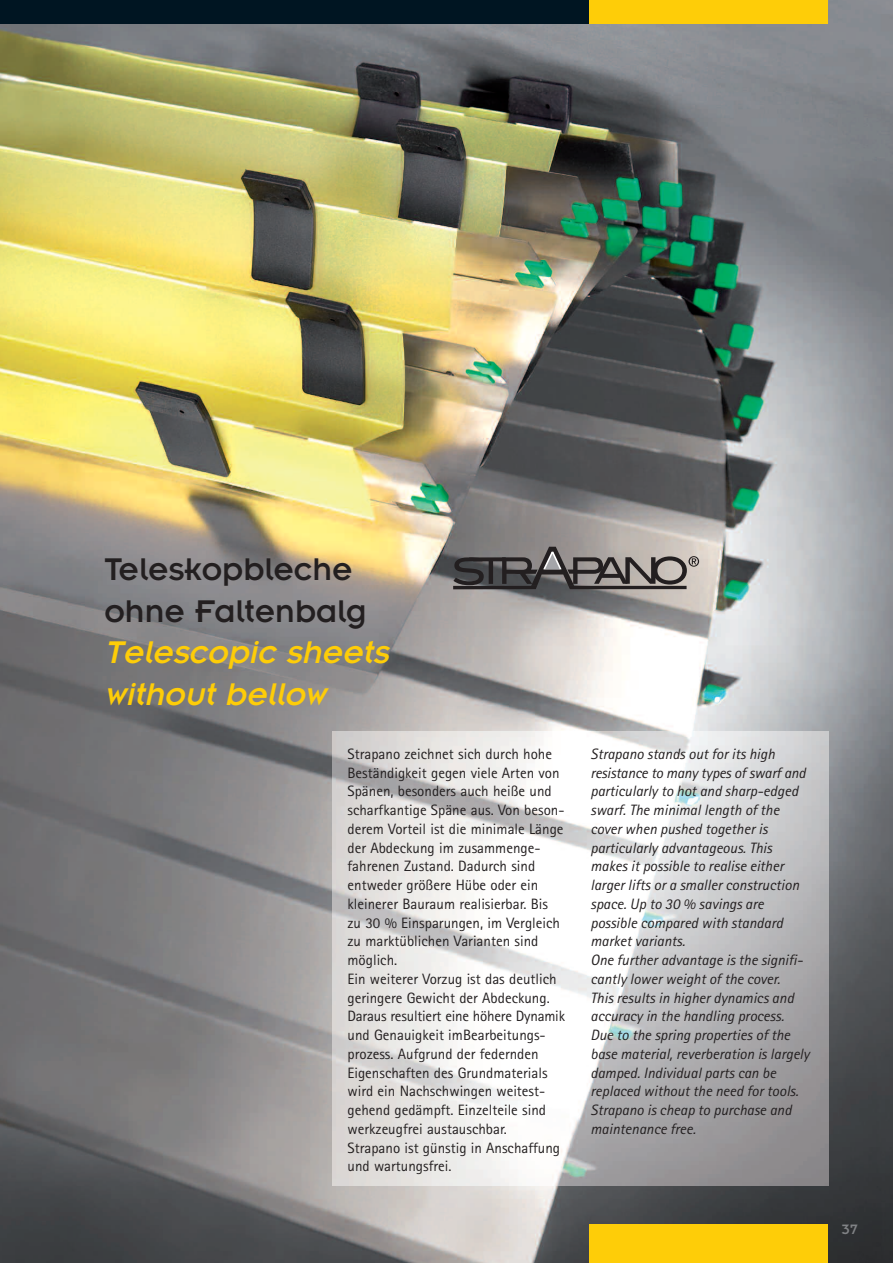
<style>
.page{position:relative;width:893px;height:1263px;background:#fff}
.page>*{position:absolute;margin:0;border:0;box-sizing:border-box;transform-origin:0 0}
.t1{font:italic 34.5px/41.4px "Insignia";color:#fecd08}
.t2{font:34.5px/41.4px "Insignia";color:#231f20}
.t3{font:15px/18.8px "Rotis Sans Serif";color:#231f20}
.t4{font:italic 15px/18.8px "Rotis Sans Serif";color:#231f20}
.t5{font:15px "Insignia";color:#808285}
</style>
<div class="page">
<img style="left:0;top:0;width:893px;height:1263px">
<img style="left:332px;top:731px;width:496px;height:455px">
<svg style="left:453px;top:547px;width:246px;height:42px;background:#716c6b"></svg>
<div style="left:0;top:0;width:597px;height:23px;background:#001522"></div>
<div style="left:589px;top:0;width:238px;height:23px;background:#fecd08"></div>
<div style="left:589px;top:1225px;width:238px;height:38px;background:#fecd08"></div>
<h1 class="t2" style="left:104px;top:552px;width:264px">Teleskopbleche ohne Faltenbalg</h1>
<h1 class="t1" style="left:104px;top:635px;width:291px">Telescopic sheets without bellow</h1>
<p class="t3" style="left:347px;top:746px;width:219px">Strapano zeichnet sich durch hohe<br>Beständigkeit gegen viele Arten von<br>Spänen, besonders auch heiße und scharfkantige Späne aus. Von beson&shy;derem Vorteil ist die minimale Länge der Abdeckung im zusammenge&shy;fahrenen Zustand. Dadurch sind entweder größere Hübe oder ein kleinerer Bauraum realisierbar. Bis zu 30 % Einsparungen, im Vergleich zu marktüblichen Varianten sind möglich.<br>Ein weiterer Vorzug ist das deutlich geringere Gewicht der Abdeckung.<br>Daraus resultiert eine höhere Dynamik und Genauigkeit imBearbeitungs&shy;prozess. Aufgrund der federnden<br>Eigenschaften des Grundmaterials wird ein Nachschwingen weitest&shy;gehend gedämpft. Einzelteile sind werkzeugfrei austauschbar.<br>Strapano ist günstig in Anschaffung und wartungsfrei.</p>
<p class="t4" style="left:590px;top:746px;width:221px">Strapano stands out for its high resistance to many types of swarf and particularly to hot and sharp-edged swarf. The minimal length of the cover when pushed together is particularly advantageous. This makes it possible to realise either larger lifts or a smaller construction space. Up to 30 % savings are possible compared with standard market variants.<br>One further advantage is the signifi&shy;cantly lower weight of the cover.<br>This results in higher dynamics and accuracy in the handling process.<br>Due to the spring properties of the base material, reverberation is largely damped. Individual parts can be replaced without the need for tools.<br>Strapano is cheap to purchase and maintenance free.</p>
<p class="t5" style="left:842px;top:1225px;width:17px">37</p>
</div>
